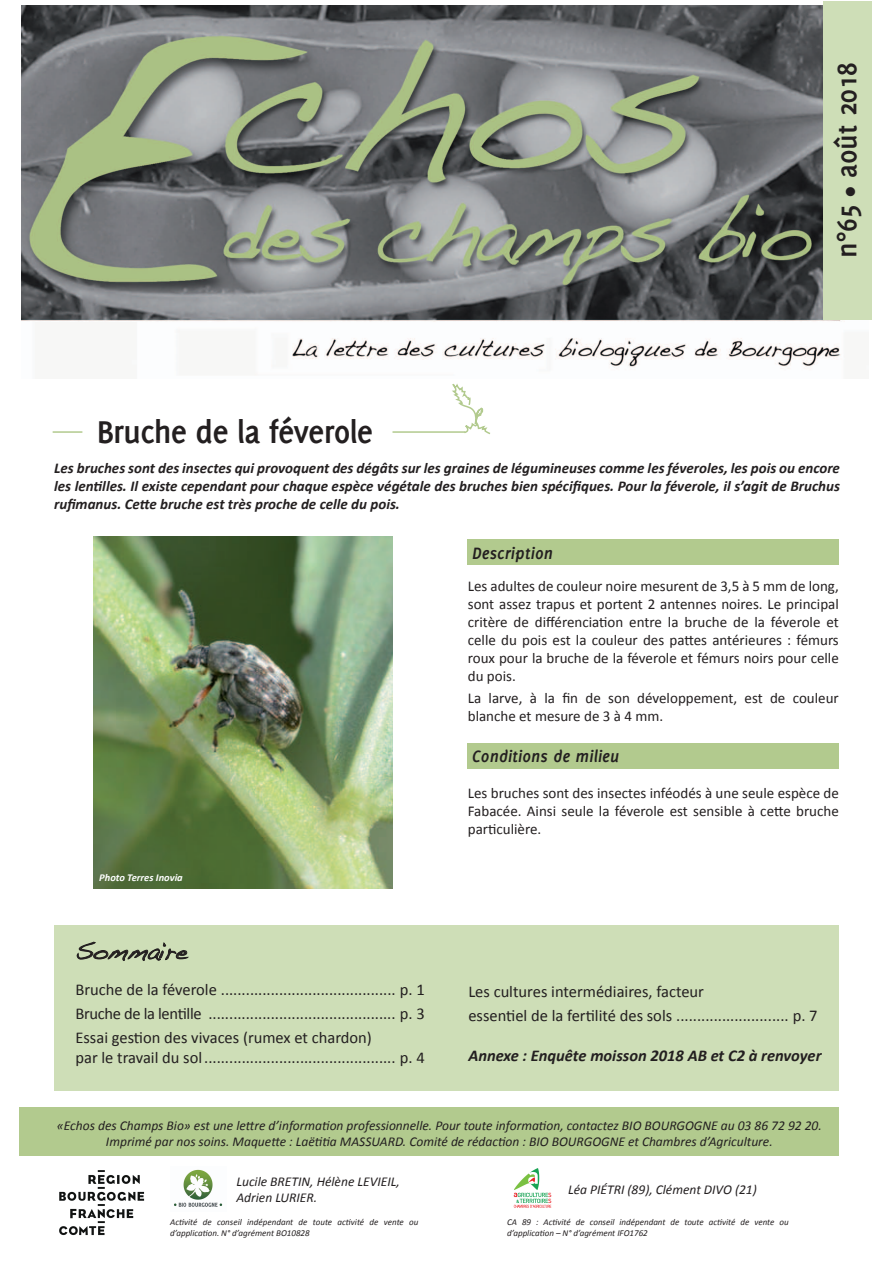
<style>
.page{position:relative;width:893px;height:1263px;background:#fff}
.page>*{position:absolute;margin:0;border:0;box-sizing:border-box;transform-origin:0 0}
.t1{font:700 34.5px "Delicious";letter-spacing:-.025em;color:#231f20}
.t2{font:700 30px "Delicious";color:#231f20}
.t3{font:24px "Handwriting Dakota";color:#231f20}
.t4{font:italic 700 18px "Delicious";color:#231f20}
.t5{font:16.5px/24px "Calibri";color:#231f20;text-align:justify}
.t6{font:italic 700 16.5px "Calibri";color:#231f20}
.t7{font:15px/18px "Calibri";color:#231f20;text-align:justify}
.t8{font:italic 700 15px/18px "Calibri";color:#231f20;text-align:justify}
.t9{font:italic 13.5px/16.2px "Calibri";color:#231f20;text-align:center}
.t10{font:italic 700 10.5px "Calibri";color:#fff}
.t11{font:italic 9px/10.8px "Calibri";color:#231f20}
.s1{font-family:"Calibri";font-weight:400;font-size:21px}
</style>
<div class="page">
<img style="left:21px;top:5px;width:820px;height:370px">
<div style="left:823px;top:1px;width:49px;height:319px;background:#cedeb7"></div>
<div style="left:54px;top:925px;width:785px;height:166px;background:#cedeb7"></div>
<svg style="left:76px;top:941px;width:112px;height:20px"></svg>
<svg style="left:347px;top:220px;width:145px;height:215px"></svg>
<hr style="left:53px;top:431px;width:29px;height:2px;background:#b2ca8e">
<div style="left:468px;top:540px;width:371px;height:25px;background:#b2ca8e"></div>
<div style="left:19px;top:1107px;width:820px;height:49px;background:#b2ca8e"></div>
<img style="left:59px;top:1170px;width:86px;height:66px">
<img style="left:174px;top:1169px;width:49px;height:38px">
<img style="left:513px;top:1168px;width:39px;height:40px">
<img style="left:94px;top:537px;width:298px;height:351px">
<div style="left:468px;top:743px;width:371px;height:26px;background:#b2ca8e"></div>
<h2 class="t2" style="left:830px;top:258px;width:197px;rotate:-90deg">n°65 <span class="s1">●</span> août 2018</h2>
<h1 class="t1" style="left:97px;top:412px;width:278px">Bruche de la féverole</h1>
<p class="t8" style="left:54px;top:459px;width:787px">Les bruches sont des insectes qui provoquent des dégâts sur les graines de légumineuses comme les féveroles, les pois ou encore les lentilles. Il existe cependant pour chaque espèce végétale des bruches bien spécifiques. Pour la féverole, il s’agit de Bruchus rufimanus. Cette bruche est très proche de celle du pois.</p>
<p class="t4" style="left:472px;top:543px;width:83px">Description</p>
<p class="t7" style="left:468px;top:577px;width:373px">Les adultes de couleur noire mesurent de 3,5 à 5 mm de long, sont assez trapus et portent 2 antennes noires. Le principal critère de différenciation entre la bruche de la féverole et celle du pois est la couleur des pattes antérieures : fémurs roux pour la bruche de la féverole et fémurs noirs pour celle du pois.</p>
<p class="t7" style="left:468px;top:689px;width:372px">La larve, à la fin de son développement, est de couleur blanche et mesure de 3 à 4 mm.</p>
<p class="t10" style="left:99px;top:871px;width:85px">Photo Terres Inovia</p>
<h3 class="t3" style="left:75px;top:936px;width:114px">Sommaire</h3>
<p class="t5" style="left:75px;top:977px;width:351px">Bruche de la féverole .......................................... p. 1<br>Bruche de la lentille ............................................. p. 3<br>Essai gestion des vivaces (rumex et chardon)</p>
<p class="t5" style="left:75px;top:1045px;width:351px">par le travail du sol.............................................. p. 4</p>
<p class="t4" style="left:472px;top:746px;width:149px">Conditions de milieu</p>
<p class="t7" style="left:468px;top:784px;width:373px">Les bruches sont des insectes inféodés à une seule espèce de Fabacée. Ainsi seule la féverole est sensible à cette bruche particulière.</p>
<p class="t5" style="left:468px;top:979px;width:351px">Les cultures intermédiaires, facteur<br>essentiel de la fertilité des sols ........................... p. 7</p>
<p class="t6" style="left:468px;top:1044px;width:355px">Annexe : Enquête moisson 2018 AB et C2 à renvoyer</p>
<p class="t9" style="left:57px;top:1117px;width:766px">«Echos des Champs Bio» est une lettre d’information professionnelle. Pour toute information, contactez BIO BOURGOGNE au 03 86 72 92 20.<br>Imprimé par nos soins. Maquette : Laëtitia MASSUARD. Comité de rédaction : BIO BOURGOGNE et Chambres d’Agriculture.</p>
<p class="t9" style="left:236px;top:1173px;width:165px;text-align:left">Lucile BRETIN, Hélène LEVIEIL,<br>Adrien LURIER.</p>
<p class="t11" style="left:170px;top:1216px;width:250px">Activité de conseil indépendant de toute activité de vente ou d’application. N° d’agrément BO10828</p>
<p class="t9" style="left:568px;top:1181px;width:190px">Léa PIÉTRI (89), Clément DIVO (21)</p>
<p class="t11" style="left:507px;top:1216px;width:283px">CA 89 : Activité de conseil indépendant de toute activité de vente ou d’application – N° d’agrément IFO1762</p>
</div>
